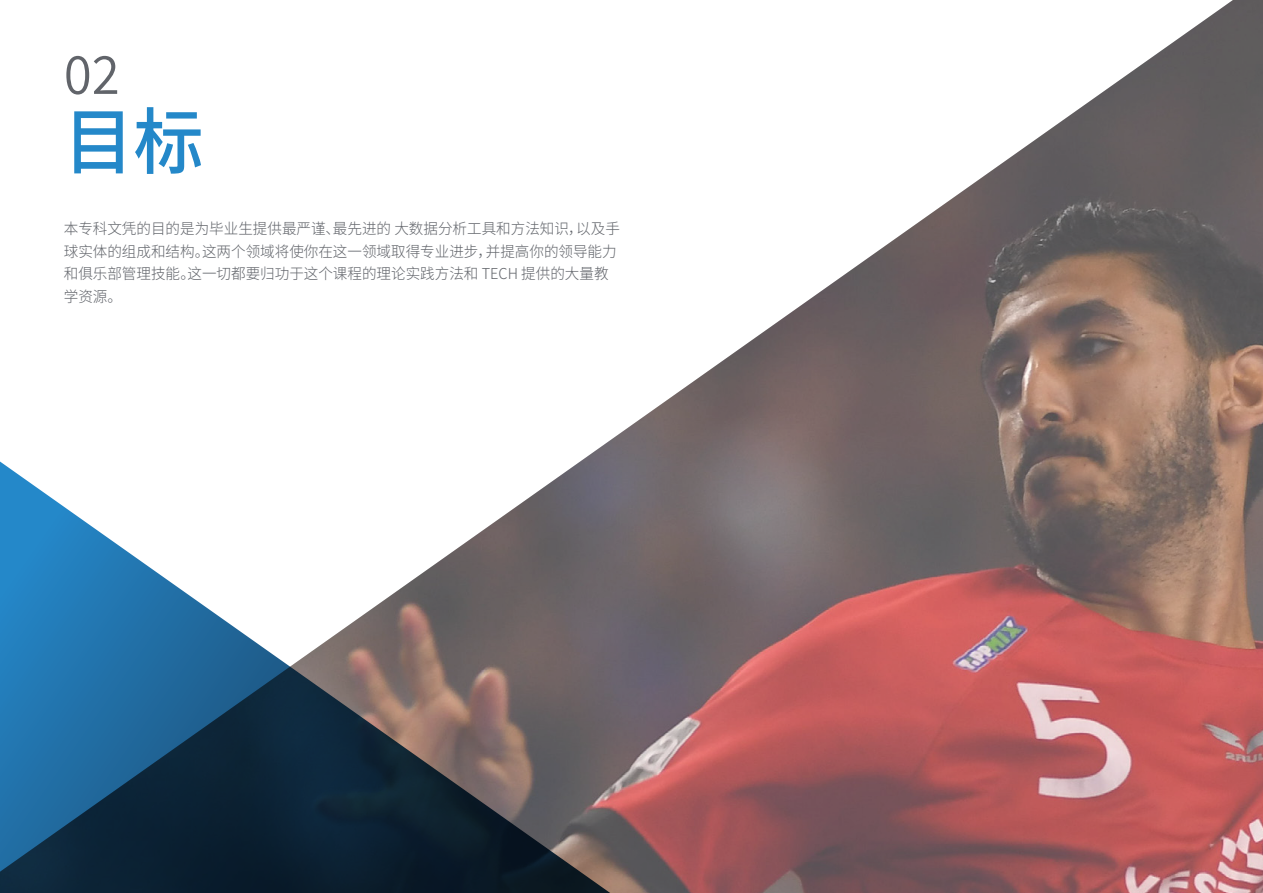
<style>
.page{position:relative;width:1263px;height:893px;background:#fff}
.page>*{position:absolute;margin:0;border:0;box-sizing:border-box;transform-origin:0 0}
.t1{font:500 72px "Source Han Sans CN";color:#2488c9}
.t2{font:52.5px "Source Han Sans CN";color:#61646a}
.t3{font:300 15px/22.5px "Source Han Sans CN";color:#61646a}
</style>
<div class="page">
<img style="left:602px;top:0;width:661px;height:893px">
<svg style="left:0;top:446px;width:640px;height:447px"></svg>
<h2 class="t2" style="left:64px;top:45px;width:57px">02</h2>
<h1 class="t1" style="left:64px;top:101px;width:141px">目标</h1>
<p class="t3" style="left:64px;top:218px;width:558px">本专科文凭的目的是为毕业生提供最严谨、最先进的 大数据分析工具和方法知识，以及手球实体的组成和结构。这两个领域将使你在这一领域取得专业进步，并提高你的领导能力和俱乐部管理技能。这一切都要归功于这个课程的理论实践方法和 TECH 提供的大量教学资源。</p>
</div>
